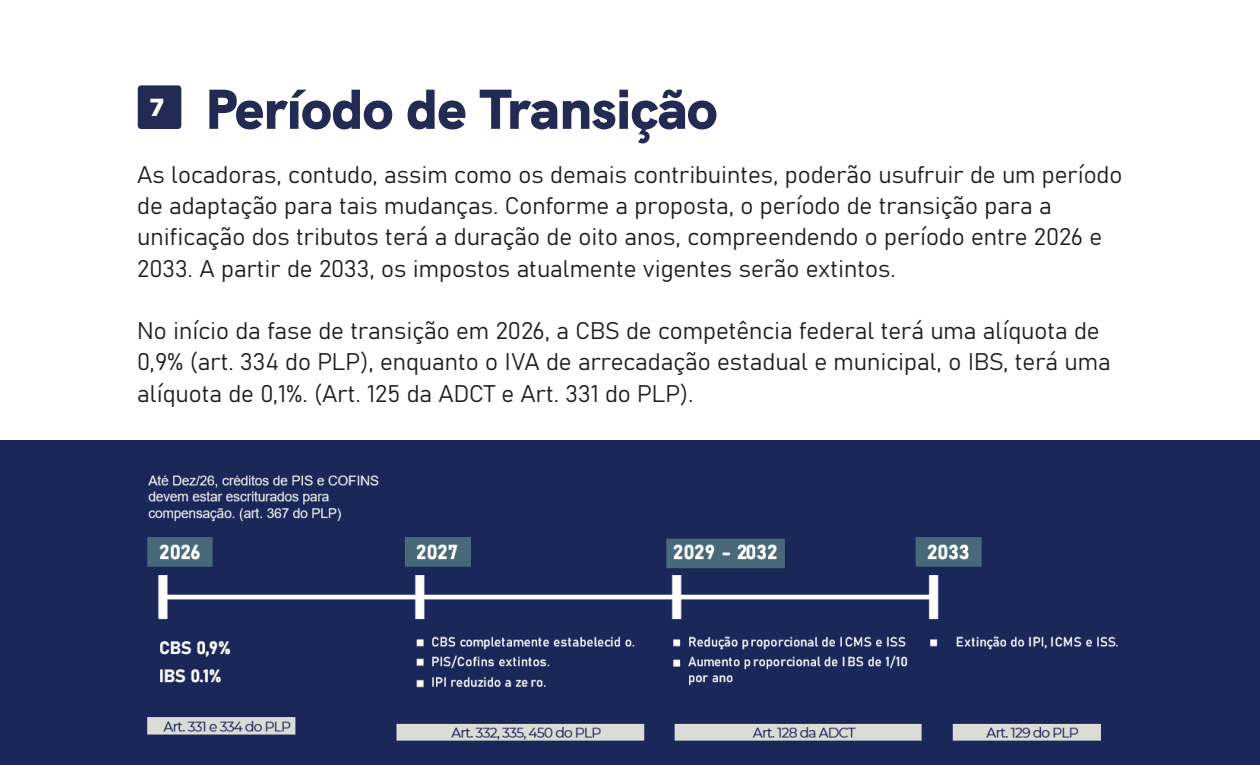
<style>
.page{position:relative;width:1260px;height:765px;background:#fff}
.page>*{position:absolute;margin:0;border:0;box-sizing:border-box;transform-origin:0 0}
.t1{font:900 56.25px "HK Grotesk";color:#232a53}
.t2{font:23.75px/31.2px "Bahnschrift";color:#1d1d1b}
.t3{font:900 23.75px "Inter";color:#fff}
</style>
<div class="page">
<div style="left:0;top:440px;width:1260px;height:325px;background:#1a2759"></div>
<div style="left:138px;top:85px;width:43px;height:44px;background:#232a53;border-radius:3px"></div>
<img style="left:147px;top:475px;width:971px;height:266px">
<p class="t3" style="left:150px;top:89px;width:16px">7</p>
<h1 class="t1" style="left:205px;top:66px;width:513px">Período de Transição</h1>
<p class="t2" style="left:137px;top:157px;width:987px">As locadoras, contudo, assim como os demais contribuintes, poderão usufruir de um período de adaptação para tais mudanças. Conforme a proposta, o período de transição para a unificação dos tributos terá a duração de oito anos, compreendendo o período entre 2026 e 2033. A partir de 2033, os impostos atualmente vigentes serão extintos.</p>
<p class="t2" style="left:137px;top:313px;width:975px">No início da fase de transição em 2026, a CBS de competência federal terá uma alíquota de<br>0,9% (art. 334 do PLP), enquanto o IVA de arrecadação estadual e municipal, o IBS, terá uma alíquota de 0,1%. (Art. 125 da ADCT e Art. 331 do PLP).</p>
</div>
